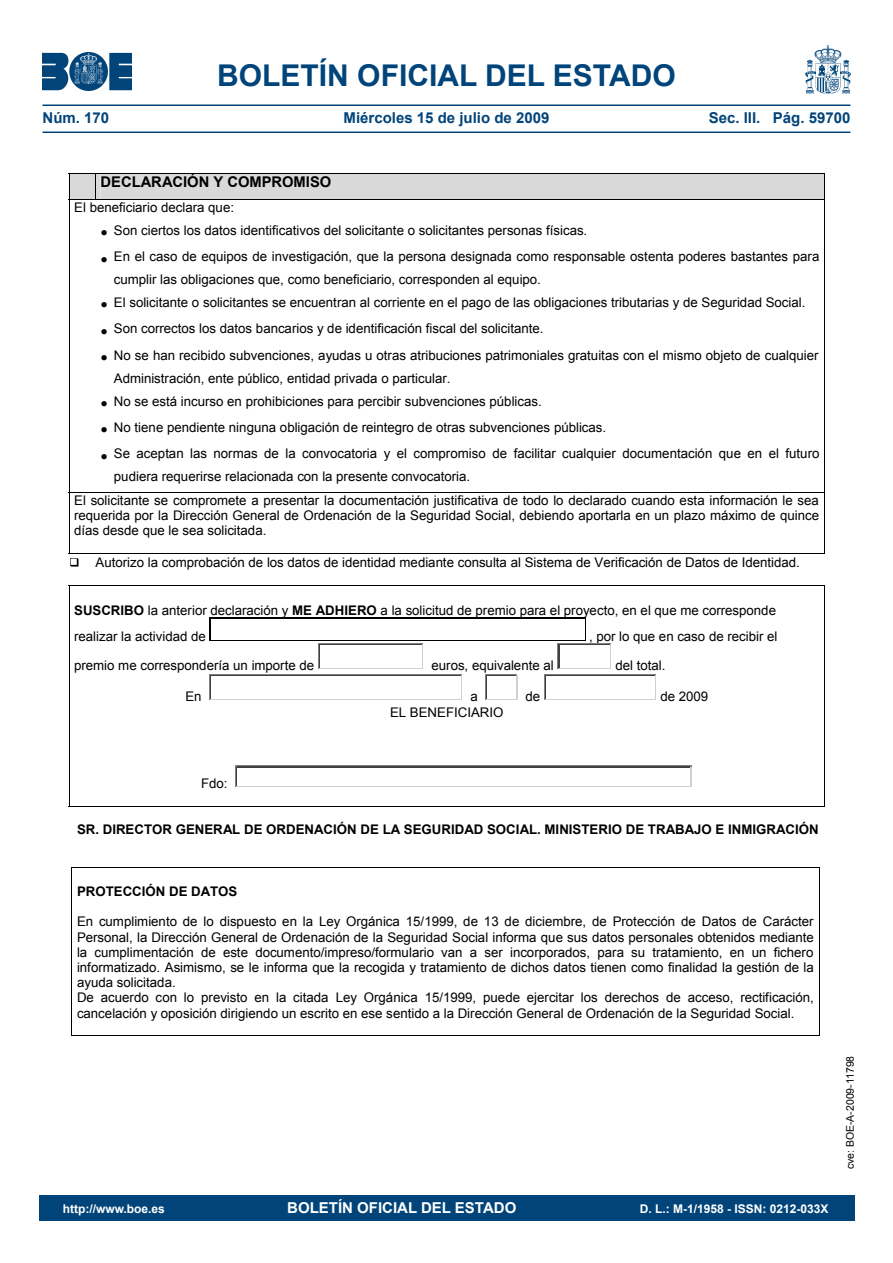
<style>
.page{position:relative;width:893px;height:1263px;background:#fff}
.page>*{position:absolute;margin:0;border:0;box-sizing:border-box;transform-origin:0 0}
.t1{font:700 30px "Arial";color:#00447a}
.t2{font:700 15px "Arial";color:#00447a}
.t3{font:700 15px "Arial";color:#fff}
.t4{font:700 14.7px "Arial";color:#000}
.t5{font:13.35px/15.3px "Arial";letter-spacing:-.005em;color:#000}
.t6{font:700 13.2px "Arial";color:#000}
.t7{font:700 12px "Arial";color:#fff}
.t8{font:10.5px "Arial";color:#000}
.s1{font-weight:700;font-size:13.2px}
</style>
<div class="page">
<img style="left:43px;top:53px;width:89px;height:37px">
<img style="left:805px;top:46px;width:45px;height:47px">
<hr style="left:43px;top:104px;width:807px;height:2px;background:#00447a">
<hr style="left:43px;top:132px;width:807px;height:1px;background:#00447a">
<svg style="left:69px;top:173px;width:756px;height:76px"></svg>
<hr style="left:69px;top:249px;width:1px;height:46px;background:#000">
<hr style="left:824px;top:249px;width:1px;height:46px;background:#000">
<svg style="left:69px;top:295px;width:1px;height:53px"></svg>
<svg style="left:824px;top:295px;width:1px;height:53px"></svg>
<hr style="left:69px;top:348px;width:1px;height:45px;background:#000">
<hr style="left:824px;top:348px;width:1px;height:45px;background:#000">
<svg style="left:69px;top:393px;width:1px;height:53px"></svg>
<svg style="left:824px;top:393px;width:1px;height:53px"></svg>
<hr style="left:69px;top:446px;width:1px;height:46px;background:#000">
<hr style="left:824px;top:446px;width:1px;height:46px;background:#000">
<hr style="left:69px;top:492px;width:756px;height:1px;background:#000">
<hr style="left:69px;top:493px;width:1px;height:61px;background:#000">
<hr style="left:69px;top:554px;width:755px;height:1px;background:#000">
<hr style="left:824px;top:493px;width:1px;height:61px;background:#000">
<svg style="left:70px;top:558px;width:8px;height:9px"></svg>
<hr style="left:69px;top:585px;width:756px;height:1px;background:#000">
<svg style="left:69px;top:586px;width:1px;height:16px"></svg>
<svg style="left:824px;top:586px;width:1px;height:16px"></svg>
<hr style="left:210px;top:640px;width:374px;height:1px;background:#000">
<svg style="left:210px;top:617px;width:1px;height:23px"></svg>
<hr style="left:211px;top:617px;width:373px;height:2px;background:#000">
<hr style="left:319px;top:643px;width:104px;height:2px;background:#808080">
<svg style="left:422px;top:644px;width:1px;height:25px"></svg>
<hr style="left:319px;top:668px;width:103px;height:1px;background:#d0d0d0">
<svg style="left:318px;top:643px;width:2px;height:26px"></svg>
<hr style="left:320px;top:645px;width:102px;height:1px;background:#404040">
<hr style="left:559px;top:643px;width:52px;height:2px;background:#808080">
<svg style="left:610px;top:644px;width:1px;height:25px"></svg>
<hr style="left:559px;top:668px;width:51px;height:1px;background:#d0d0d0">
<svg style="left:558px;top:643px;width:2px;height:26px"></svg>
<hr style="left:560px;top:645px;width:50px;height:1px;background:#404040">
<hr style="left:69px;top:602px;width:1px;height:71px;background:#000">
<hr style="left:824px;top:602px;width:1px;height:71px;background:#000">
<hr style="left:210px;top:674px;width:252px;height:1px;background:#808080">
<svg style="left:461px;top:675px;width:1px;height:25px"></svg>
<hr style="left:210px;top:698px;width:251px;height:1px;background:#d0d0d0">
<svg style="left:209px;top:674px;width:2px;height:25px"></svg>
<hr style="left:211px;top:675px;width:250px;height:1px;background:#404040">
<svg style="left:485px;top:674px;width:33px;height:26px"></svg>
<div style="left:487px;top:676px;width:29px;height:22px;background:#fff"></div>
<hr style="left:545px;top:674px;width:111px;height:1px;background:#808080">
<hr style="left:654px;top:675px;width:2px;height:24px;background:#d0d0d0">
<hr style="left:545px;top:698px;width:109px;height:1px;background:#d0d0d0">
<svg style="left:544px;top:674px;width:2px;height:25px"></svg>
<hr style="left:546px;top:675px;width:108px;height:1px;background:#404040">
<hr style="left:69px;top:673px;width:1px;height:32px;background:#000">
<hr style="left:824px;top:673px;width:1px;height:32px;background:#000">
<hr style="left:236px;top:765px;width:455px;height:2px;background:#808080">
<svg style="left:690px;top:765px;width:2px;height:22px"></svg>
<hr style="left:236px;top:785px;width:454px;height:1px;background:#d0d0d0">
<svg style="left:235px;top:765px;width:2px;height:21px"></svg>
<hr style="left:237px;top:767px;width:453px;height:1px;background:#404040">
<hr style="left:69px;top:705px;width:1px;height:101px;background:#000">
<hr style="left:69px;top:806px;width:755px;height:1px;background:#000">
<hr style="left:824px;top:705px;width:1px;height:101px;background:#000">
<hr style="left:72px;top:867px;width:748px;height:1px;background:#000">
<hr style="left:72px;top:868px;width:1px;height:46px;background:#000">
<hr style="left:819px;top:868px;width:1px;height:46px;background:#000">
<hr style="left:72px;top:914px;width:1px;height:122px;background:#000">
<hr style="left:72px;top:1035px;width:747px;height:1px;background:#000">
<hr style="left:819px;top:914px;width:1px;height:122px;background:#000">
<div style="left:39px;top:1195px;width:815px;height:25px;background:#00447a"></div>
<h1 class="t1" style="left:217px;top:55px;width:460px">BOLETÍN OFICIAL DEL ESTADO</h1>
<p class="t2" style="left:43px;top:108px;width:68px">Núm. 170</p>
<p class="t2" style="left:343px;top:108px;width:207px">Miércoles 15 de julio de 2009</p>
<p class="t2" style="left:709px;top:108px;width:143px">Sec. III. Pág. 59700</p>
<p class="t4" style="left:101px;top:172px;width:232px">DECLARACIÓN Y COMPROMISO</p>
<p class="t5" style="left:74px;top:200px;width:161px">El beneficiario declara que:</p>
<p class="t5" style="left:101px;top:223px;width:488px">• Son ciertos los datos identificativos del solicitante o solicitantes personas físicas.</p>
<p class="t5" style="left:114px;top:245px;width:707px;line-height:23px;text-indent:-13px">• En el caso de equipos de investigación, que la persona designada como responsable ostenta poderes bastantes para cumplir las obligaciones que, como beneficiario, corresponden al equipo.</p>
<p class="t5" style="left:101px;top:295px;width:706px">• El solicitante o solicitantes se encuentran al corriente en el pago de las obligaciones tributarias y de Seguridad Social.</p>
<p class="t5" style="left:101px;top:321px;width:444px">• Son correctos los datos bancarios y de identificación fiscal del solicitante.</p>
<p class="t5" style="left:114px;top:344px;width:706px;line-height:22.8px;text-indent:-13px">• No se han recibido subvenciones, ayudas u otras atribuciones patrimoniales gratuitas con el mismo objeto de cualquier<br>Administración, ente público, entidad privada o particular.</p>
<p class="t5" style="left:101px;top:393px;width:442px">• No se está incurso en prohibiciones para percibir subvenciones públicas.</p>
<p class="t5" style="left:101px;top:420px;width:507px">• No tiene pendiente ninguna obligación de reintegro de otras subvenciones públicas.</p>
<p class="t5" style="left:101px;top:446px;width:720px">• Se aceptan las normas de la convocatoria y el compromiso de facilitar cualquier documentación que en el futuro</p>
<p class="t5" style="left:114px;top:469px;width:358px">pudiera requerirse relacionada con la presente convocatoria.</p>
<p class="t5" style="left:74px;top:493px;width:746px">El solicitante se compromete a presentar la documentación justificativa de todo lo declarado cuando esta información le sea</p>
<p class="t5" style="left:74px;top:508px;width:746px">requerida por la Dirección General de Ordenación de la Seguridad Social, debiendo aportarla en un plazo máximo de quince días desde que le sea solicitada.</p>
<p class="t5" style="left:96px;top:554px;width:706px">Autorizo la comprobación de los datos de identidad mediante consulta al Sistema de Verificación de Datos de Identidad.</p>
<p class="t5" style="left:74px;top:597px;width:703px;line-height:26.1px"><span class="s1">SUSCRIBO</span> la anterior declaración y <span class="s1">ME ADHIERO</span> a la solicitud de premio para el proyecto, en el que me corresponde realizar la actividad de</p>
<p class="t5" style="left:589px;top:629px;width:190px">, por lo que en caso de recibir el</p>
<p class="t5" style="left:74px;top:658px;width:242px">premio me correspondería un importe de</p>
<p class="t5" style="left:432px;top:658px;width:124px">euros, equivalente al</p>
<p class="t5" style="left:615px;top:658px;width:52px">del total.</p>
<p class="t5" style="left:185px;top:688px;width:18px">En</p>
<p class="t5" style="left:470px;top:688px;width:9px">a</p>
<p class="t5" style="left:526px;top:688px;width:16px">de</p>
<p class="t5" style="left:660px;top:688px;width:49px">de 2009</p>
<p class="t5" style="left:390px;top:705px;width:115px">EL BENEFICIARIO</p>
<p class="t5" style="left:201px;top:775px;width:28px">Fdo:</p>
<p class="t6" style="left:77px;top:821px;width:743px">SR. DIRECTOR GENERAL DE ORDENACIÓN DE LA SEGURIDAD SOCIAL. MINISTERIO DE TRABAJO E INMIGRACIÓN</p>
<p class="t6" style="left:77px;top:882px;width:162px">PROTECCIÓN DE DATOS</p>
<p class="t5" style="left:77px;top:914px;width:738px">En cumplimiento de lo dispuesto en la Ley Orgánica 15/1999, de 13 de diciembre, de Protección de Datos de Carácter Personal, la Dirección General de Ordenación de la Seguridad Social informa que sus datos personales obtenidos mediante la cumplimentación de este documento/impreso/formulario van a ser incorporados, para su tratamiento, en un fichero informatizado. Asimismo, se le informa que la recogida y tratamiento de dichos datos tienen como finalidad la gestión de la ayuda solicitada.<br>De acuerdo con lo previsto en la citada Ley Orgánica 15/1999, puede ejercitar los derechos de acceso, rectificación, cancelación y oposición dirigiendo un escrito en ese sentido a la Dirección General de Ordenación de la Seguridad Social.</p>
<p class="t7" style="left:63px;top:1201px;width:104px">http://www.boe.es</p>
<p class="t3" style="left:287px;top:1198px;width:231px">BOLETÍN OFICIAL DEL ESTADO</p>
<p class="t7" style="left:640px;top:1201px;width:190px">D. L.: M-1/1958 - ISSN: 0212-033X</p>
<p class="t8" style="left:843px;top:1169px;width:115px;rotate:-90deg">cve: BOE-A-2009-11798</p>
</div>
